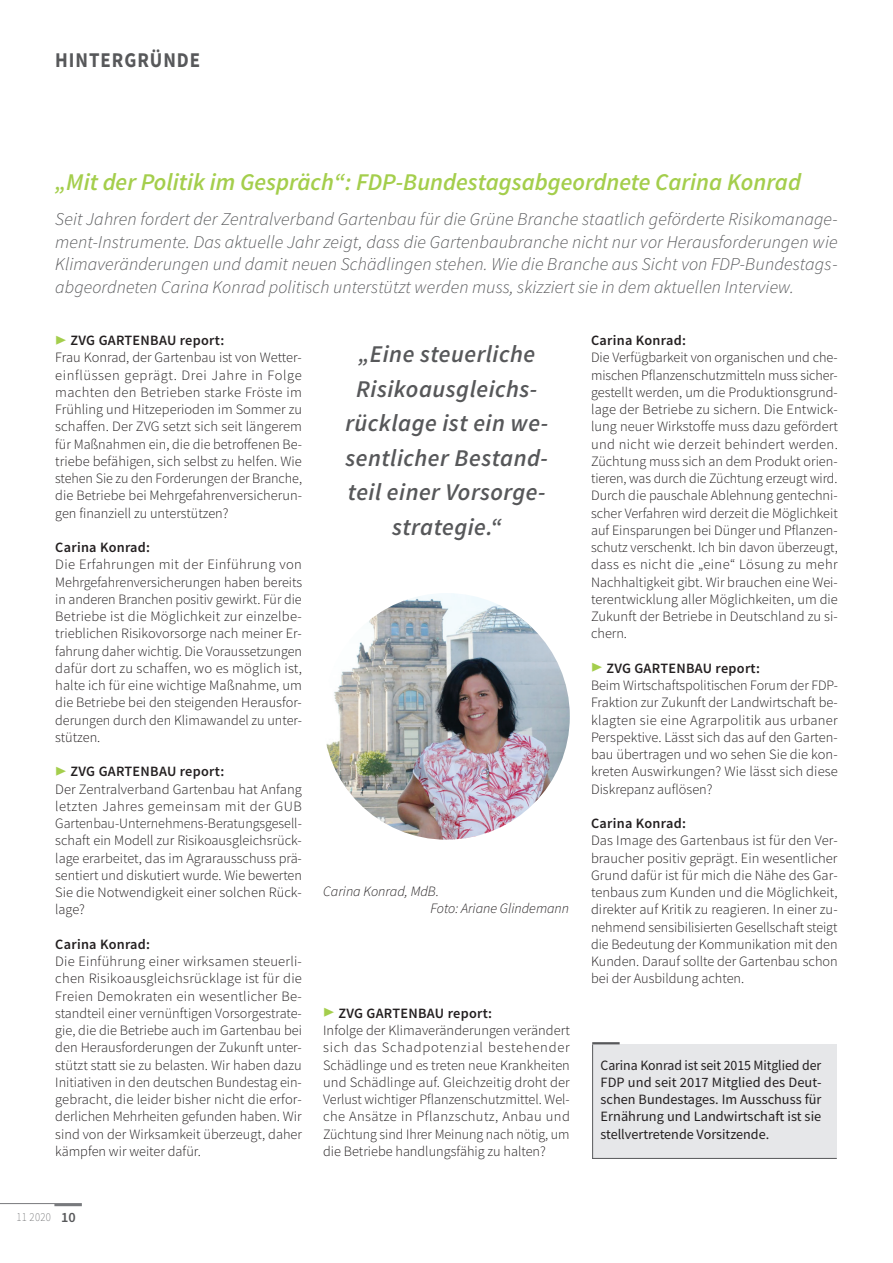
<style>
.page{position:relative;width:893px;height:1263px;background:#fff}
.page>*{position:absolute;margin:0;border:0;box-sizing:border-box;transform-origin:0 0}
.t1{font:italic 600 24px/34.5px "Source Sans Pro";letter-spacing:.02em;color:#57585a;text-align:center}
.t2{font:italic 600 24px "Source Sans Pro";color:#a4ce4c}
.t3{font:700 21px "Source Sans Pro";letter-spacing:.05em;color:#57585a;scale:.9 1}
.t4{font:italic 300 18px/22.5px "Source Sans Pro";letter-spacing:.005em;color:#57585a;text-align:justify}
.t5{font:300 14.25px/17.2px "Source Sans Pro";color:#231f20}
.t6{font:14.25px/17.2px "Source Sans Pro";color:#231f20;text-align:justify}
.t7{font:600 14.25px "Source Sans Pro";letter-spacing:.02em;color:#231f20}
.t8{font:italic 300 14.25px/17.1px "Source Sans Pro";color:#231f20}
.t9{font:200 12px "Source Sans Pro";letter-spacing:.03em;color:#57585a;scale:.9 1}
.s1{color:#a4ce4c}
.s2{font-weight:600}
.s3{font-weight:600;font-size:14.25px}
</style>
<div class="page">
<hr style="left:0;top:1203px;width:82px;height:1px;background:#787a7d">
<hr style="left:54px;top:1204px;width:28px;height:2px;background:#787a7d">
<img style="left:323px;top:593px;width:247px;height:247px;border-radius:123px">
<div style="left:593px;top:1044px;width:244px;height:115px;background:#e6e7e9"></div>
<hr style="left:592px;top:1042px;width:28px;height:2px;background:#57585a">
<hr style="left:592px;top:1044px;width:1px;height:115px;background:#57585a">
<hr style="left:592px;top:1158px;width:245px;height:1px;background:#57585a">
<h2 class="t3" style="left:55px;top:46px;width:163px">HINTERGRÜNDE</h2>
<h1 class="t2" style="left:55px;top:166px;width:747px">„Mit der Politik im Gespräch“: FDP-Bundestagsabgeordnete Carina Konrad</h1>
<p class="t4" style="left:55px;top:208px;width:784px">Seit Jahren fordert der Zentralverband Gartenbau für die Grüne Branche staatlich geförderte Risikomanage&shy;ment-Instrumente. Das aktuelle Jahr zeigt, dass die Gartenbaubranche nicht nur vor Herausforderungen wie Klimaveränderungen und damit neuen Schädlingen stehen. Wie die Branche aus Sicht von FDP-Bundestags&shy;abgeordneten Carina Konrad politisch unterstützt werden muss, skizziert sie in dem aktuellen Interview.</p>
<p class="t5" style="left:55px;top:332px;width:248px"><span class="s1">◆</span> <span class="s2">ZVG GARTENBAU report:<br></span>Frau Konrad, der Gartenbau ist von Wetter&shy;einflüssen geprägt. Drei Jahre in Folge machten den Betrieben starke Fröste im Frühling und Hitzeperioden im Sommer zu schaffen. Der ZVG setzt sich seit längerem für Maßnahmen ein, die die betroffenen Be&shy;triebe befähigen, sich selbst zu helfen. Wie stehen Sie zu den Forderungen der Branche, die Betriebe bei Mehrgefahrenversicherun&shy;gen finanziell zu unterstützen?</p>
<p class="t7" style="left:55px;top:538px;width:96px">Carina Konrad:</p>
<p class="t5" style="left:55px;top:556px;width:248px;text-align:justify">Die Erfahrungen mit der Einführung von Mehrgefahrenversicherungen haben bereits in anderen Branchen positiv gewirkt. Für die Betriebe ist die Möglichkeit zur einzelbe&shy;trieblichen Risikovorsorge nach meiner Er&shy;fahrung daher wichtig. Die Voraussetzungen dafür dort zu schaffen, wo es möglich ist, halte ich für eine wichtige Maßnahme, um die Betriebe bei den steigenden Herausfor&shy;derungen durch den Klimawandel zu unter&shy;stützen.</p>
<p class="t5" style="left:55px;top:763px;width:248px"><span class="s1">◆</span> <span class="s2">ZVG GARTENBAU report:<br></span>Der Zentralverband Gartenbau hat Anfang letzten Jahres gemeinsam mit der GUB Gartenbau-Unternehmens-Beratungsgesell&shy;schaft ein Modell zur Risikoausgleichsrück&shy;lage erarbeitet, das im Agrarausschuss prä&shy;sentiert und diskutiert wurde. Wie bewerten Sie die Notwendigkeit einer solchen Rück&shy;lage?</p>
<p class="t7" style="left:55px;top:935px;width:96px">Carina Konrad:</p>
<p class="t5" style="left:55px;top:953px;width:248px;text-align:justify">Die Einführung einer wirksamen steuerli&shy;chen Risikoausgleichsrücklage ist für die Freien Demokraten ein wesentlicher Be&shy;standteil einer vernünftigen Vorsorgestrate&shy;gie, die die Betriebe auch im Gartenbau bei den Herausforderungen der Zukunft unter&shy;stützt statt sie zu belasten. Wir haben dazu Initiativen in den deutschen Bundestag ein&shy;gebracht, die leider bisher nicht die erfor&shy;derlichen Mehrheiten gefunden haben. Wir sind von der Wirksamkeit überzeugt, daher kämpfen wir weiter dafür.</p>
<h1 class="t1" style="left:345px;top:337px;width:204px">„Eine steuerliche<br>Risikoausgleichs&shy;rücklage ist ein we&shy;sentlicher Bestand&shy;teil einer Vorsorge&shy;strategie.“</h1>
<p class="t8" style="left:430px;top:883px;width:140px;text-indent:-107px">Carina Konrad, MdB.<br>Foto: Ariane Glindemann</p>
<p class="t5" style="left:323px;top:1004px;width:248px"><span class="s1">◆</span> <span class="s2">ZVG GARTENBAU report:<br></span>Infolge der Klimaveränderungen verändert sich das Schadpotenzial bestehender Schädlinge und es treten neue Krankheiten und Schädlinge auf. Gleichzeitig droht der Verlust wichtiger Pflanzenschutzmittel. Wel&shy;che Ansätze in Pflanzschutz, Anbau und Züchtung sind Ihrer Meinung nach nötig, um die Betriebe handlungsfähig zu halten?</p>
<p class="t9" style="left:16px;top:1210px;width:68px">11 2020 <span class="s3">10</span></p>
<p class="t7" style="left:591px;top:331px;width:96px">Carina Konrad:</p>
<p class="t5" style="left:591px;top:349px;width:248px;text-align:justify">Die Verfügbarkeit von organischen und che&shy;mischen Pflanzenschutzmitteln muss sicher&shy;gestellt werden, um die Produktionsgrund&shy;lage der Betriebe zu sichern. Die Entwick&shy;lung neuer Wirkstoffe muss dazu gefördert und nicht wie derzeit behindert werden.<br>Züchtung muss sich an dem Produkt orien&shy;tieren, was durch die Züchtung erzeugt wird.<br>Durch die pauschale Ablehnung gentechni&shy;scher Verfahren wird derzeit die Möglichkeit auf Einsparungen bei Dünger und Pflanzen&shy;schutz verschenkt. Ich bin davon überzeugt, dass es nicht die „eine“ Lösung zu mehr Nachhaltigkeit gibt. Wir brauchen eine Wei&shy;terentwicklung aller Möglichkeiten, um die Zukunft der Betriebe in Deutschland zu si&shy;chern.</p>
<p class="t5" style="left:591px;top:659px;width:248px"><span class="s1">◆</span> <span class="s2">ZVG GARTENBAU report:<br></span>Beim Wirtschaftspolitischen Forum der FDP-Fraktion zur Zukunft der Landwirtschaft be&shy;klagten sie eine Agrarpolitik aus urbaner Perspektive. Lässt sich das auf den Garten&shy;bau übertragen und wo sehen Sie die kon&shy;kreten Auswirkungen? Wie lässt sich diese Diskrepanz auflösen?</p>
<p class="t7" style="left:591px;top:814px;width:96px">Carina Konrad:</p>
<p class="t5" style="left:591px;top:832px;width:248px;text-align:justify">Das Image des Gartenbaus ist für den Ver&shy;braucher positiv geprägt. Ein wesentlicher Grund dafür ist für mich die Nähe des Gar&shy;tenbaus zum Kunden und die Möglichkeit, direkter auf Kritik zu reagieren. In einer zu&shy;nehmend sensibilisierten Gesellschaft steigt die Bedeutung der Kommunikation mit den Kunden. Darauf sollte der Gartenbau schon bei der Ausbildung achten.</p>
<p class="t6" style="left:600px;top:1056px;width:223px">Carina Konrad ist seit 2015 Mitglied der FDP und seit 2017 Mitglied des Deut&shy;schen Bundestages. Im Ausschuss für Ernährung und Landwirtschaft ist sie stellvertretende Vorsitzende.</p>
</div>
